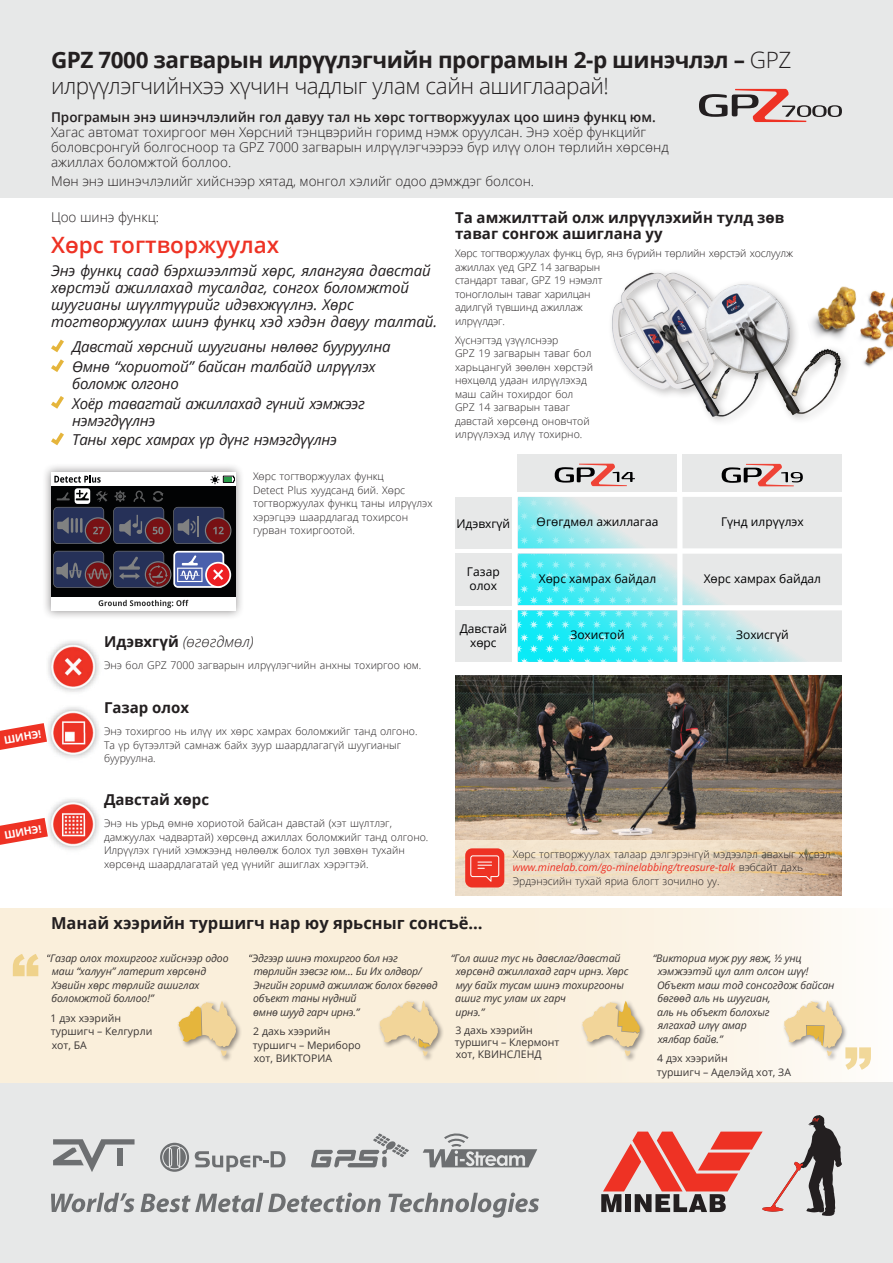
<style>
.page{position:relative;width:893px;height:1263px;background:#fff}
.page>*{position:absolute;margin:0;border:0;box-sizing:border-box;transform-origin:0 0}
.Document_Title{font:700 22.5px/25.8px "Open Sans";letter-spacing:-.02em;color:#231f20}
.Heading_1{font:600 22.5px "Open Sans";color:#ee3224}
.Heading_4{font:700 16.5px "Open Sans";color:#231f20}
.Update_Summary_Intro{font:italic 15px/16.8px "Open Sans";letter-spacing:-.005em;color:#231f20}
.Intro_summary_bullet{font:italic 15px/16.8px "Open Sans";letter-spacing:-.02em;color:#231f20}
.Heading_4-2{font:700 15px/16.2px "Open Sans";color:#231f20}
.Heading_4-3{font:italic 300 15px "Open Sans";color:#231f20}
.Intro_Text{font:300 13.5px/15px "Open Sans";color:#231f20}
.t1{font:12px/14.4px "Open Sans";color:#000001}
.body_text{font:300 10.5px/13.5px "Open Sans";color:#231f20}
.t2{font:italic 10.5px/13.5px "Open Sans";letter-spacing:-.01em;color:#231f20}
.t3{font:10.5px/13.5px "Open Sans";color:#231f20}
.NEW{font:700 10.5px "Open Sans";color:#fff}
.s1{font-weight:300}
.s2{font-weight:600}
.s3{font-weight:700;font-style:normal}
.s4{font-weight:400;font-style:italic;color:#ee3224}
</style>
<div class="page">
<div style="left:0;top:1083px;width:893px;height:180px;background:#e7e8e8"></div>
<div style="left:0;top:908px;width:893px;height:175px;background:linear-gradient(to right,#f9ecd4,#fcf7ee)"></div>
<svg style="left:423px;top:1133px;width:114px;height:34px"></svg>
<svg style="left:311px;top:1133px;width:98px;height:34px"></svg>
<svg style="left:51px;top:1193px;width:83px;height:19px"></svg>
<svg style="left:140px;top:1192px;width:241px;height:20px"></svg>
<svg style="left:388px;top:1192px;width:151px;height:25px"></svg>
<svg style="left:53px;top:1139px;width:82px;height:33px"></svg>
<svg style="left:195px;top:1151px;width:90px;height:21px"></svg>
<svg style="left:160px;top:1143px;width:29px;height:29px"></svg>
<svg style="left:601px;top:1115px;width:241px;height:101px"></svg>
<div style="left:177px;top:999px;width:65px;height:63px;background:#231f20;opacity:.5"></div>
<svg style="left:178px;top:1001px;width:58px;height:55px;background:#ebd4a2"></svg>
<div style="left:782px;top:999px;width:67px;height:63px;background:#fcf8ef"></div>
<div style="left:377px;top:999px;width:68px;height:63px;background:#231f20;opacity:.5"></div>
<svg style="left:380px;top:1001px;width:58px;height:55px;background:#edd9b0"></svg>
<div style="left:580px;top:999px;width:66px;height:63px;background:#231f20;opacity:.5"></div>
<svg style="left:582px;top:1001px;width:58px;height:55px;background:#ebd6a9"></svg>
<svg style="left:13px;top:954px;width:25px;height:22px"></svg>
<svg style="left:784px;top:1001px;width:87px;height:69px"></svg>
<img style="left:611px;top:272px;width:229px;height:150px">
<img style="left:800px;top:272px;width:2px;height:113px">
<img style="left:802px;top:272px;width:91px;height:113px">
<div style="left:0;top:0;width:893px;height:197px;background:#e7e8e8"></div>
<svg style="left:699px;top:89px;width:143px;height:33px"></svg>
<img style="left:48px;top:707px;width:51px;height:51px">
<img style="left:48px;top:641px;width:51px;height:51px">
<img style="left:48px;top:799px;width:51px;height:51px">
<div style="left:42px;top:463px;width:203px;height:157px;background:#231f20;opacity:.5"></div>
<div style="left:51px;top:597px;width:185px;height:14px;background:#fff"></div>
<div style="left:51px;top:472px;width:185px;height:14px;background:#fff"></div>
<svg style="left:54px;top:475px;width:47px;height:8px"></svg>
<svg style="left:210px;top:475px;width:25px;height:9px"></svg>
<div style="left:224px;top:477px;width:8px;height:5px;background:#289a47"></div>
<div style="left:51px;top:486px;width:185px;height:111px;background:#020304"></div>
<div style="left:206px;top:563px;width:24px;height:24px;background:#ed2024;border-radius:50%"></div>
<div style="left:205px;top:562px;width:26px;height:26px;border:2px solid #fff;border-radius:50%"></div>
<div style="left:75px;top:488px;width:15px;height:16px;background:#fff;border-radius:3px"></div>
<svg style="left:53px;top:490px;width:178px;height:54px"></svg>
<svg style="left:99px;top:600px;width:89px;height:8px"></svg>
<svg style="left:53px;top:551px;width:171px;height:37px;background:#5a4d68"></svg>
<img style="left:455px;top:675px;width:387px;height:165px">
<svg style="left:455px;top:840px;width:387px;height:55px;background:#e5d2bb"></svg>
<div style="left:465px;top:848px;width:39px;height:39px;background:#ee3224;border-radius:7px"></div>
<svg style="left:470px;top:855px;width:29px;height:27px"></svg>
<svg style="left:51px;top:340px;width:13px;height:12px"></svg>
<svg style="left:51px;top:359px;width:13px;height:13px"></svg>
<svg style="left:51px;top:396px;width:13px;height:13px"></svg>
<svg style="left:51px;top:433px;width:13px;height:12px"></svg>
<svg style="left:518px;top:497px;width:324px;height:165px;background:#abeaee"></svg>
<svg style="left:518px;top:499px;width:320px;height:21px;background:#dae8e9"></svg>
<div style="left:455px;top:497px;width:57px;height:51px;background:#e7e8e8"></div>
<div style="left:517px;top:454px;width:160px;height:38px;background:#e7e8e8"></div>
<div style="left:682px;top:454px;width:160px;height:38px;background:#e7e8e8"></div>
<div style="left:455px;top:554px;width:57px;height:52px;background:#e7e8e8"></div>
<div style="left:455px;top:610px;width:57px;height:52px;background:#e7e8e8"></div>
<svg style="left:555px;top:464px;width:80px;height:22px"></svg>
<svg style="left:722px;top:464px;width:81px;height:22px"></svg>
<svg style="left:0;top:723px;width:47px;height:27px"></svg>
<svg style="left:0;top:818px;width:48px;height:27px"></svg>
<p class="NEW" style="left:3px;top:732px;width:39px;rotate:-10deg">ШИНЭ!</p>
<p class="Document_Title" style="left:51px;top:47px;width:742px">GPZ 7000 загварын илрүүлэгчийн програмын 2-р шинэчлэл – <span class="s1">GPZ илрүүлэгчийнхээ хүчин чадлыг улам сайн ашиглаарай!</span></p>
<p class="Intro_Text" style="left:51px;top:109px;width:619px"><span class="s2">Програмын энэ шинэчлэлийн гол давуу тал нь хөрс тогтворжуулах цоо шинэ функц юм.<br></span>Хагас автомат тохиргоог мөн Хөрсний тэнцвэрийн горимд нэмж оруулсан. Энэ хоёр функцийг боловсронгуй болгосноор та GPZ 7000 загварын илрүүлэгчээрээ бүр илүү олон төрлийн хөрсөнд ажиллах боломжтой боллоо.</p>
<p class="Intro_Text" style="left:51px;top:173px;width:485px">Мөн энэ шинэчлэлийг хийснээр хятад, монгол хэлийг одоо дэмждэг болсон.</p>
<p class="Intro_Text" style="left:51px;top:209px;width:109px">Цоо шинэ функц:</p>
<p class="Heading_1" style="left:51px;top:229px;width:230px">Хөрс тогтворжуулах</p>
<p class="Update_Summary_Intro" style="left:51px;top:262px;width:388px">Энэ функц саад бэрхшээлтэй хөрс, ялангуяа давстай хөрстэй ажиллахад тусалдаг, сонгох боломжтой шуугианы шүүлтүүрийг идэвхжүүлнэ. Хөрс тогтворжуулах шинэ функц хэд хэдэн давуу талтай.</p>
<p class="Intro_summary_bullet" style="left:72px;top:338px;width:320px">Давстай хөрсний шуугианы нөлөөг бууруулна</p>
<p class="Intro_summary_bullet" style="left:72px;top:358px;width:305px">Өмнө “хориотой” байсан талбайд илрүүлэх боломж олгоно</p>
<p class="Intro_summary_bullet" style="left:72px;top:394px;width:294px">Хоёр тавагтай ажиллахад гүний хэмжээг нэмэгдүүлнэ</p>
<p class="Intro_summary_bullet" style="left:72px;top:431px;width:266px">Таны хөрс хамрах үр дүнг нэмэгдүүлнэ</p>
<p class="body_text" style="left:253px;top:469px;width:181px">Хөрс тогтворжуулах функц<br>Detect Plus хуудсанд бий. Хөрс тогтворжуулах функц таны илрүүлэх хэрэгцээ шаардлагад тохирсон гурван тохиргоотой.</p>
<p class="Heading_4-2" style="left:455px;top:209px;width:331px">Та амжилттай олж илрүүлэхийн тулд зөв таваг сонгож ашиглана уу</p>
<p class="body_text" style="left:455px;top:246px;width:339px">Хөрс тогтворжуулах функц бүр, янз бүрийн төрлийн хөрстэй хослуулж ажиллах үед GPZ 14 загварын<br>стандарт таваг, GPZ 19 нэмэлт<br>тоноглолын таваг харилцан<br>адилгүй түвшинд ажиллаж<br>илрүүлдэг.</p>
<p class="body_text" style="left:455px;top:333px;width:139px">Хүснэгтэд үзүүлснээр<br>GPZ 19 загварын таваг бол харьцангуй зөөлөн хөрстэй нөхцөлд удаан илрүүлэхэд маш сайн тохирдог бол<br>GPZ 14 загварын таваг давстай хөрсөнд оновчтой илрүүлэхэд илүү тохирно.</p>
<p class="t1" style="left:537px;top:514px;width:123px">Өгөгдмөл ажиллагаа</p>
<p class="t1" style="left:721px;top:514px;width:84px">Гүнд илрүүлэх</p>
<p class="t1" style="left:456px;top:516px;width:55px">Идэвхгүй</p>
<p class="t1" style="left:467px;top:564px;width:34px">Газар олох</p>
<p class="t1" style="left:460px;top:621px;width:49px;text-align:center">Давстай хөрс</p>
<p class="t1" style="left:570px;top:627px;width:56px">Зохистой</p>
<p class="t1" style="left:539px;top:571px;width:119px">Хөрс хамрах байдал</p>
<p class="t1" style="left:704px;top:571px;width:119px">Хөрс хамрах байдал</p>
<p class="t1" style="left:736px;top:627px;width:54px">Зохисгүй</p>
<p class="Heading_4-3" style="left:104px;top:631px;width:151px"><span class="s3">Идэвхгүй</span> (өгөгдмөл)</p>
<p class="body_text" style="left:104px;top:658px;width:319px">Энэ бол GPZ 7000 загварын илрүүлэгчийн анхны тохиргоо юм.</p>
<p class="Heading_4-2" style="left:104px;top:699px;width:87px">Газар олох</p>
<p class="body_text" style="left:104px;top:724px;width:315px">Энэ тохиргоо нь илүү их хөрс хамрах боломжийг танд олгоно.<br>Та үр бүтээлтэй самнаж байх зуур шаардлагагүй шуугианыг бууруулна.</p>
<p class="NEW" style="left:3px;top:827px;width:39px;rotate:-10deg">ШИНЭ!</p>
<p class="Heading_4-2" style="left:104px;top:791px;width:107px">Давстай хөрс</p>
<p class="body_text" style="left:104px;top:816px;width:326px">Энэ нь урьд өмнө хориотой байсан давстай (хэт шүлтлэг, дамжуулах чадвартай) хөрсөнд ажиллах боломжийг танд олгоно.<br>Илрүүлэх гүний хэмжээнд нөлөөлж болох тул зөвхөн тухайн хөрсөнд шаардлагатай үед үүнийг ашиглах хэрэгтэй.</p>
<p class="body_text" style="left:513px;top:847px;width:319px">Хөрс тогтворжуулах талаар дэлгэрэнгүй мэдээлэл авахыг хүсвэл <span class="s4">www.minelab.com/go-minelabbing/treasure-talk</span> вэбсайт дахь<br>Эрдэнэсийн тухай яриа блогт зочилно уу.</p>
<p class="Heading_4" style="left:51px;top:911px;width:433px">Манай хээрийн туршигч нар юу ярьсныг сонсъё…</p>
<p class="t2" style="left:51px;top:951px;width:179px;text-indent:-5px">“Газар олох тохиргоог хийснээр одоо маш “халуун” латерит хөрсөнд<br>Хэвийн хөрс төрлийг ашиглах боломжтой боллоо!”</p>
<p class="t3" style="left:51px;top:1011px;width:103px">1 дэх хээрийн туршигч – Келгурли хот, БА</p>
<p class="t2" style="left:253px;top:951px;width:186px;text-indent:-5px">“Эдгээр шинэ тохиргоо бол нэг төрлийн зэвсэг юм… Би Их олдвор/<br>Энгийн горимд ажиллаж болох бөгөөд объект таны нүдний<br>өмнө шууд гарч ирнэ.”</p>
<p class="t3" style="left:253px;top:1024px;width:110px">2 дахь хээрийн туршигч – Мериборо хот, ВИКТОРИА</p>
<p class="t2" style="left:455px;top:951px;width:175px;text-indent:-5px">“Гол ашиг тус нь давслаг/давстай хөрсөнд ажиллахад гарч ирнэ. Хөрс муу байх тусам шинэ тохиргооны ашиг тус улам их гарч<br>ирнэ.”</p>
<p class="t3" style="left:455px;top:1024px;width:106px;line-height:12px">3 дахь хээрийн туршигч – Клермонт хот, КВИНСЛЕНД</p>
<p class="t2" style="left:657px;top:951px;width:179px;text-indent:-5px">“Викториа муж руу явж, ½ унц хэмжээтэй цул алт олсон шүү!<br>Объект маш тод сонсогдож байсан бөгөөд аль нь шуугиан,<br>аль нь объект болохыг<br>ялгахад илүү амар<br>хялбар байв.”</p>
<p class="t3" style="left:657px;top:1051px;width:136px">4 дэх хээрийн<br>туршигч – Аделэйд хот, ЗА</p>
</div>
